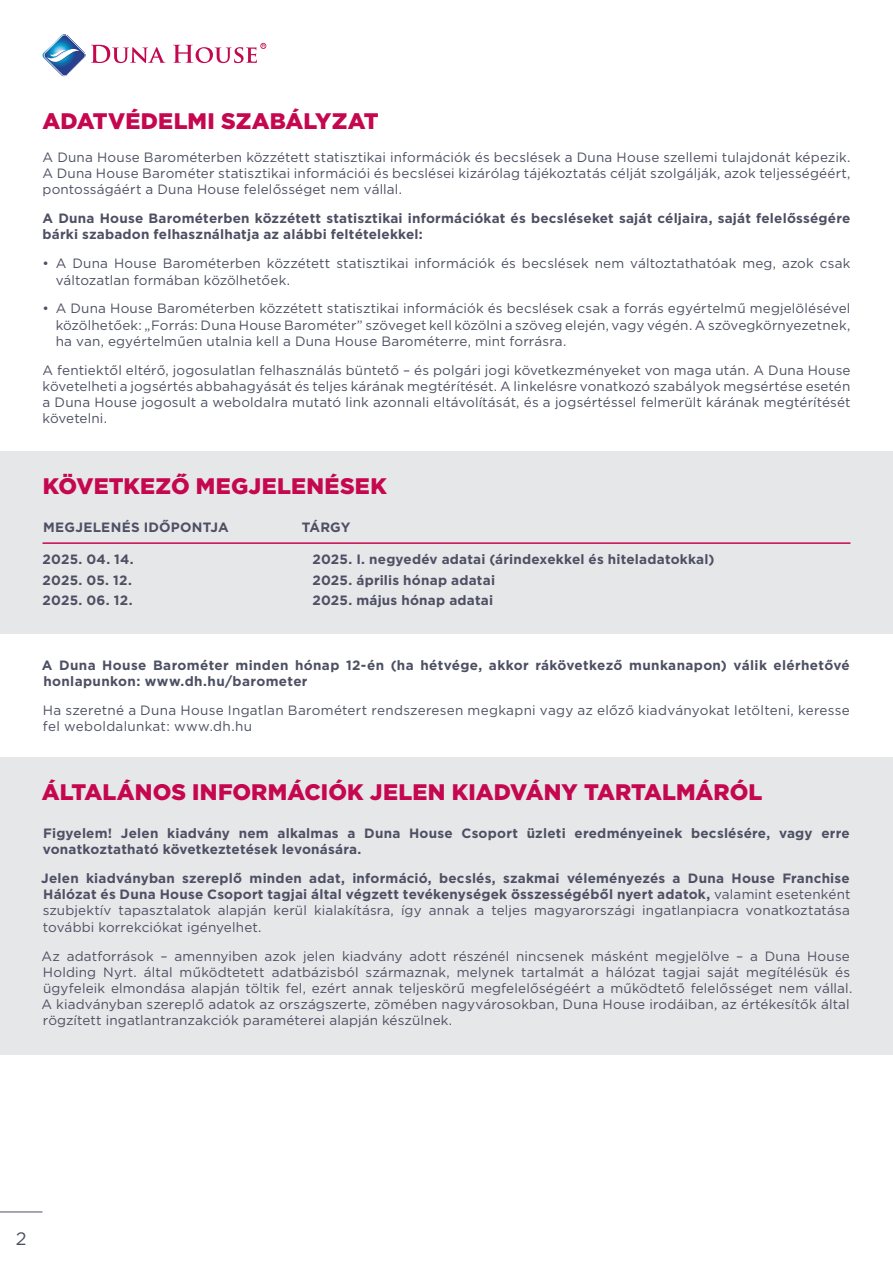
<style>
.page{position:relative;width:893px;height:1263px;background:#fff}
.page>*{position:absolute;margin:0;border:0;box-sizing:border-box;transform-origin:0 0}
.t1{font:900 22.5px "Gotham";letter-spacing:.005em;color:#c50750}
.t2{font:18px "Gotham";color:#4d5063}
.t3{font:13.5px/16.2px "Gotham";letter-spacing:.01em;color:#4d5063}
.t4{font:700 13.5px/16.2px "Gotham";letter-spacing:.015em;color:#4d5063}
.s1{font-weight:400}
</style>
<div class="page">
<hr style="left:0;top:1211px;width:43px;height:1px;background:#4d5063">
<div style="left:0;top:757px;width:893px;height:297px;background:#e6e7e9"></div>
<div style="left:0;top:451px;width:893px;height:183px;background:#e6e7e9"></div>
<hr style="left:43px;top:542px;width:807px;height:2px;background:#c50750">
<svg style="left:42px;top:34px;width:123px;height:43px"></svg>
<svg style="left:173px;top:43px;width:93px;height:20px"></svg>
<p class="t1" style="left:43px;top:105px;width:338px">ADATVÉDELMI SZABÁLYZAT</p>
<p class="t3" style="left:43px;top:149px;width:809px;text-align:justify">A Duna House Barométerben közzétett statisztikai információk és becslések a Duna House szellemi tulajdonát képezik.<br>A Duna House Barométer statisztikai információi és becslései kizárólag tájékoztatás célját szolgálják, azok teljességéért, pontosságáért a Duna House felelősséget nem vállal.</p>
<p class="t4" style="left:43px;top:210px;width:809px">A Duna House Barométerben közzétett statisztikai információkat és becsléseket saját céljaira, saját felelősségére bárki szabadon felhasználhatja az alábbi feltételekkel:</p>
<p class="t3" style="left:56px;top:255px;width:796px;text-indent:-13px">• A Duna House Barométerben közzétett statisztikai információk és becslések nem változtathatóak meg, azok csak változatlan formában közölhetőek.</p>
<p class="t3" style="left:56px;top:300px;width:796px;text-align:justify;text-indent:-13px">• A Duna House Barométerben közzétett statisztikai információk és becslések csak a forrás egyértelmű megjelölésével közölhetőek: „Forrás: Duna House Barométer” szöveget kell közölni a szöveg elején, vagy végén. A szövegkörnyezetnek, ha van, egyértelműen utalnia kell a Duna House Barométerre, mint forrásra.</p>
<p class="t3" style="left:43px;top:362px;width:809px;text-align:justify">A fentiektől eltérő, jogosulatlan felhasználás büntető – és polgári jogi következményeket von maga után. A Duna House követelheti a jogsértés abbahagyását és teljes kárának megtérítését. A linkelésre vonatkozó szabályok megsértése esetén a Duna House jogosult a weboldalra mutató link azonnali eltávolítását, és a jogsértéssel felmerült kárának megtérítését követelni.</p>
<p class="t1" style="left:43px;top:471px;width:345px">KÖVETKEZŐ MEGJELENÉSEK</p>
<p class="t4" style="left:43px;top:519px;width:187px">MEGJELENÉS IDŐPONTJA</p>
<p class="t4" style="left:302px;top:519px;width:50px">TÁRGY</p>
<p class="t4" style="left:43px;top:551px;width:92px">2025. 04. 14.</p>
<p class="t4" style="left:313px;top:551px;width:404px">2025. I. negyedév adatai (árindexekkel és hiteladatokkal)</p>
<p class="t4" style="left:43px;top:572px;width:91px">2025. 05. 12.</p>
<p class="t4" style="left:313px;top:572px;width:184px">2025. április hónap adatai</p>
<p class="t4" style="left:43px;top:592px;width:91px">2025. 06. 12.</p>
<p class="t4" style="left:313px;top:592px;width:182px">2025. május hónap adatai</p>
<p class="t4" style="left:42px;top:657px;width:809px">A Duna House Barométer minden hónap 12-én (ha hétvége, akkor rákövetkező munkanapon) válik elérhetővé honlapunkon: www.dh.hu/barometer</p>
<p class="t3" style="left:43px;top:702px;width:808px">Ha szeretné a Duna House Ingatlan Barométert rendszeresen megkapni vagy az előző kiadványokat letölteni, keresse fel weboldalunkat: www.dh.hu</p>
<p class="t1" style="left:42px;top:777px;width:722px">ÁLTALÁNOS INFORMÁCIÓK JELEN KIADVÁNY TARTALMÁRÓL</p>
<p class="t4" style="left:43px;top:825px;width:808px">Figyelem! Jelen kiadvány nem alkalmas a Duna House Csoport üzleti eredményeinek becslésére, vagy erre vonatkoztatható következtetések levonására.</p>
<p class="t4" style="left:41px;top:870px;width:811px;text-align:justify">Jelen kiadványban szereplő minden adat, információ, becslés, szakmai véleményezés a Duna House Franchise Hálózat és Duna House Csoport tagjai által végzett tevékenységek összességéből nyert adatok, <span class="s1">valamint esetenként szubjektív tapasztalatok alapján kerül kialakításra, így annak a teljes magyarországi ingatlanpiacra vonatkoztatása további korrekciókat igényelhet.</span></p>
<p class="t3" style="left:41px;top:947px;width:812px">Az adatforrások – amennyiben azok jelen kiadvány adott részénél nincsenek másként megjelölve – a Duna House Holding Nyrt. által működtetett adatbázisból származnak, melynek tartalmát a hálózat tagjai saját megítélésük és ügyfeleik elmondása alapján töltik fel, ezért annak teljeskörű megfelelőségéért a működtető felelősséget nem vállal.<br>A kiadványban szereplő adatok az országszerte, zömében nagyvárosokban, Duna House irodáiban, az értékesítők által rögzített ingatlantranzakciók paraméterei alapján készülnek.</p>
<h2 class="t2" style="left:16px;top:1227px;width:12px">2</h2>
</div>
